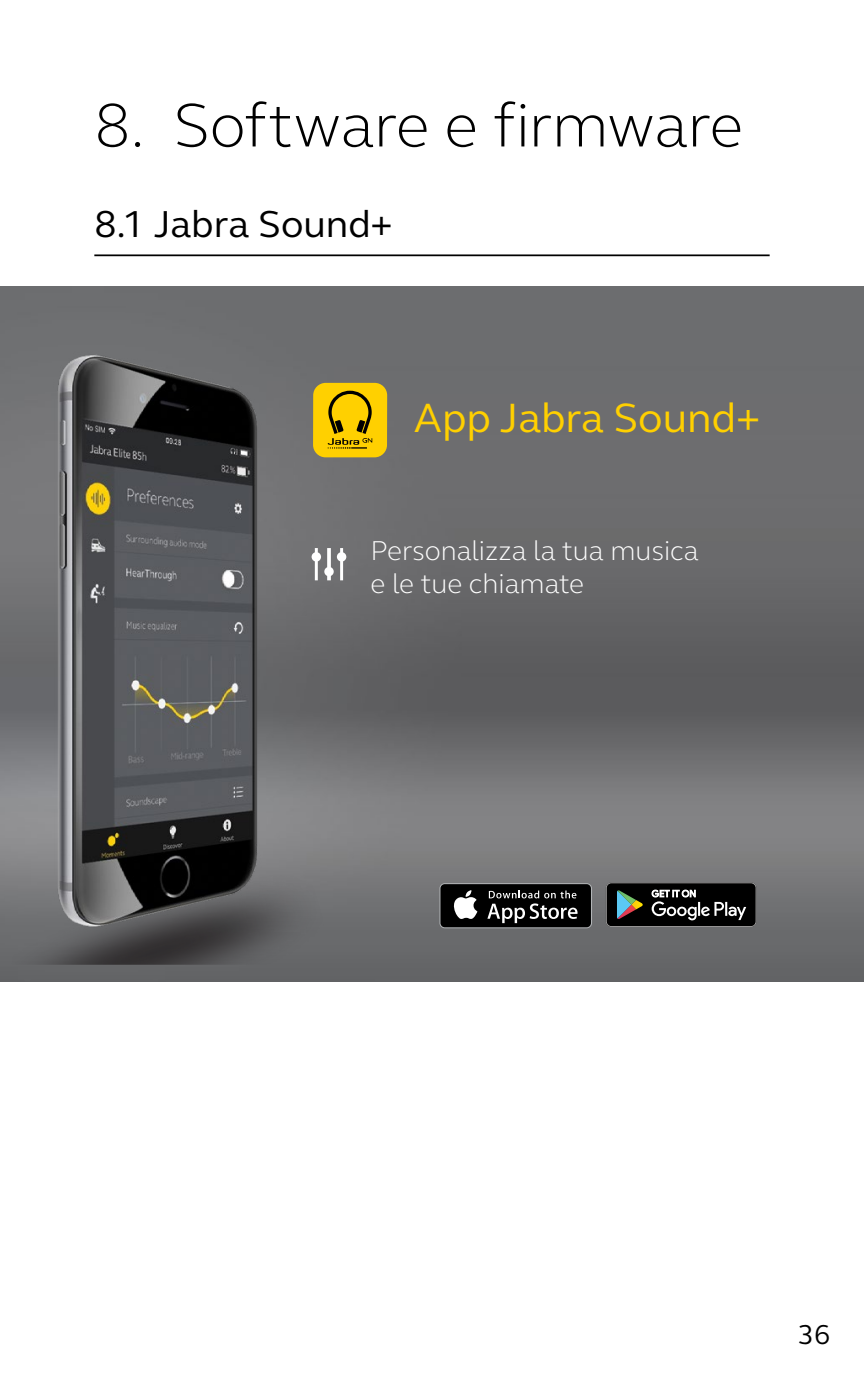
<style>
.page{position:relative;width:864px;height:1389px;background:#fff}
.page>*{position:absolute;margin:0;border:0;box-sizing:border-box;transform-origin:0 0}
.t1{font:300 63px "GN Elliot";letter-spacing:-.01em;color:#000}
.t2{font:42px "GN Elliot";color:#ffd000}
.t3{font:38.5px "GN Elliot";color:#000}
.t4{font:300 28px/33.6px "GN Elliot";color:#fff}
.t5{font:28px "GN Elliot";color:#000}
</style>
<div class="page">
<hr style="left:94px;top:254px;width:675px;height:2px;background:#000">
<img style="left:0;top:287px;width:863px;height:694px">
<svg style="left:439px;top:883px;width:152px;height:45px"></svg>
<div style="left:440px;top:884px;width:150px;height:43px;background:#000;border-radius:4px"></div>
<svg style="left:453px;top:890px;width:24px;height:29px"></svg>
<svg style="left:487px;top:891px;width:90px;height:32px"></svg>
<svg style="left:605px;top:882px;width:151px;height:45px;background:#2c2e2d"></svg>
<div style="left:313px;top:383px;width:74px;height:74px;background:#ffd000;border-radius:12px"></div>
<svg style="left:327px;top:391px;width:45px;height:58px"></svg>
<img style="left:12px;top:828px;width:324px;height:137px">
<div style="left:311px;top:552px;width:10px;height:9px;background:#fff;border-radius:4px"></div>
<svg style="left:324px;top:548px;width:9px;height:32px"></svg>
<div style="left:337px;top:552px;width:9px;height:9px;background:#fff;border-radius:4px"></div>
<img style="left:50px;top:340px;width:234px;height:595px">
<h1 class="t1" style="left:94px;top:83px;width:649px">8. Software e firmware</h1>
<h3 class="t3" style="left:94px;top:198px;width:299px">8.1 Jabra Sound+</h3>
<h2 class="t2" style="left:413px;top:390px;width:348px">App Jabra Sound+</h2>
<p class="t4" style="left:370px;top:532px;width:329px">Personalizza la tua musica e le tue chiamate</p>
<p class="t5" style="left:797px;top:1316px;width:34px">36</p>
</div>
